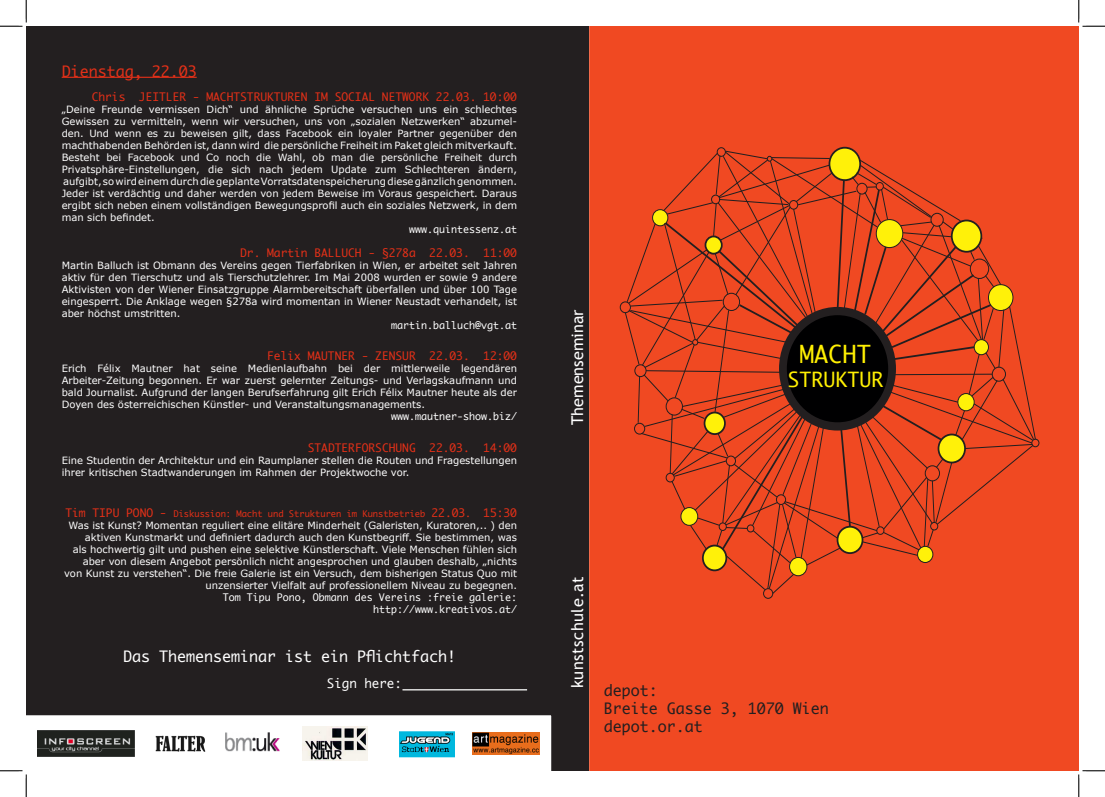
<style>
.page{position:relative;width:1105px;height:797px;background:#fff}
.page>*{position:absolute;margin:0;border:0;box-sizing:border-box;transform-origin:0 0}
.t1{font:23.75px "Monaco";color:#fff003}
.t2{font:20px "Monaco";color:#fff003}
.t3{font:16.25px "Trebuchet MS";letter-spacing:.03em;color:#fff}
.t4{font:16.25px "Trebuchet MS";color:#fff}
.t5{font:15px "Monaco";color:#231f20}
.t6{font:15px "Monaco";color:#fff}
.t7{font:15px "Monaco";color:#e33018}
.t8{font:12.5px "Monaco";color:#fff}
.t9{font:11.25px "Monaco";color:#e33018}
.t10{font:10px/12px "Verdana";color:#fff;text-align:justify}
.t11{font:10px "Monaco";color:#fff}
.t12{font:8.75px "Monaco";color:#e33018}
.s1{font-size:11.25px}
.s2{font-size:10px}
</style>
<div class="page">
<svg style="left:589px;top:26px;width:490px;height:744px;background:#e24720"></svg>
<div style="left:26px;top:26px;width:563px;height:744px;background:#231f20"></div>
<hr style="left:402px;top:689px;width:125px;height:1px;background:#fff">
<hr style="left:62px;top:77px;width:135px;height:1px;background:#e33018">
<svg style="left:0;top:0;width:27px;height:27px"></svg>
<svg style="left:0;top:714px;width:552px;height:83px"></svg>
<svg style="left:1078px;top:0;width:27px;height:27px"></svg>
<svg style="left:1078px;top:770px;width:27px;height:27px"></svg>
<p class="t7" style="left:62px;top:58px;width:137px">Dienstag, 22.03</p>
<p class="t9" style="left:92px;top:88px;width:427px">Chris JEITLER - MACHTSTRUKTUREN IM SOCIAL NETWORK 22.03. 10:00</p>
<p class="t10" style="left:62px;top:104px;width:457px">„Deine Freunde vermissen Dich“ und ähnliche Sprüche versuchen uns ein schlechtes Gewissen zu vermitteln, wenn wir versuchen, uns von „sozialen Netzwerken“ abzumel&shy;den. Und wenn es zu beweisen gilt, dass Facebook ein loyaler Partner gegenüber den machthabenden Behörden ist, dann wird die persönliche Freiheit im Paket gleich mitverkauft.<br>Besteht bei Facebook und Co noch die Wahl, ob man die persönliche Freiheit durch Privatsphäre-Einstellungen, die sich nach jedem Update zum Schlechteren ändern, aufgibt, so wird einem durch die geplante Vorratsdatenspeicherung diese gänzlich genommen.<br>Jeder ist verdächtig und daher werden von jedem Beweise im Voraus gespeichert. Daraus ergibt sich neben einem vollständigen Bewegungsprofil auch ein soziales Netzwerk, in dem man sich befindet.</p>
<p class="t11" style="left:409px;top:221px;width:110px">www.quintessenz.at</p>
<p class="t9" style="left:240px;top:243px;width:278px">Dr. Martin BALLUCH - §278a 22.03. 11:00</p>
<p class="t10" style="left:62px;top:260px;width:457px">Martin Balluch ist Obmann des Vereins gegen Tierfabriken in Wien, er arbeitet seit Jahren aktiv für den Tierschutz und als Tierschutzlehrer. Im Mai 2008 wurden er sowie 9 andere Aktivisten von der Wiener Einsatzgruppe Alarmbereitschaft überfallen und über 100 Tage eingesperrt. Die Anklage wegen §278a wird momentan in Wiener Neustadt verhandelt, ist aber höchst umstritten.</p>
<p class="t11" style="left:391px;top:317px;width:128px">martin.balluch@vgt.at</p>
<p class="t9" style="left:267px;top:346px;width:251px">Felix MAUTNER - ZENSUR 22.03. 12:00</p>
<p class="t10" style="left:62px;top:362px;width:457px">Erich Félix Mautner hat seine Medienlaufbahn bei der mittlerweile legendären Arbeiter-Zeitung begonnen. Er war zuerst gelernter Zeitungs- und Verlagskaufmann und bald Journalist. Aufgrund der langen Berufserfahrung gilt Erich Félix Mautner heute als der Doyen des österreichischen Künstler- und Veranstaltungsmanagements.</p>
<p class="t11" style="left:391px;top:408px;width:128px">www.mautner-show.biz/</p>
<p class="t9" style="left:308px;top:438px;width:211px">STADTERFORSCHUNG 22.03. 14:00</p>
<p class="t10" style="left:62px;top:455px;width:457px">Eine Studentin der Architektur und ein Raumplaner stellen die Routen und Fragestellungen ihrer kritischen Stadtwanderungen im Rahmen der Projektwoche vor.</p>
<p class="t12" style="left:65px;top:506px;width:453px"><span class="s1">Tim TIPU PONO -</span> Diskussion: Macht und Strukturen im Kunstbetrieb <span class="s1">22.03</span><span class="s2">.</span> <span class="s1">15:30</span></p>
<p class="t10" style="left:64px;top:520px;width:454px;text-align:right">Was ist Kunst? Momentan reguliert eine elitäre Minderheit (Galeristen, Kuratoren,.. ) den aktiven Kunstmarkt und definiert dadurch auch den Kunstbegriff. Sie bestimmen, was<br>als hochwertig gilt und pushen eine selektive Künstlerschaft. Viele Menschen fühlen sich aber von diesem Angebot persönlich nicht angesprochen und glauben deshalb, „nichts von Kunst zu verstehen“. Die freie Galerie ist ein Versuch, dem bisherigen Status Quo mit unzensierter Vielfalt auf professionellem Niveau zu begegnen.</p>
<p class="t11" style="left:223px;top:589px;width:296px">Tom Tipu Pono, Obmann des Vereins :freie galerie:</p>
<p class="t11" style="left:373px;top:601px;width:146px">http://www.kreativos.at/</p>
<p class="t6" style="left:123px;top:643px;width:335px">Das Themenseminar ist ein Pflichtfach!</p>
<p class="t8" style="left:327px;top:673px;width:76px">Sign here:</p>
<p class="t4" style="left:568px;top:425px;width:117px;rotate:-90deg">Themenseminar</p>
<p class="t1" style="left:800px;top:334px;width:73px">MACHT</p>
<p class="t2" style="left:787px;top:362px;width:97px">STRUKTUR</p>
<p class="t3" style="left:568px;top:688px;width:114px;rotate:-90deg">kunstschule.at</p>
<p class="t5" style="left:604px;top:677px;width:56px">depot:</p>
<p class="t5" style="left:604px;top:695px;width:227px">Breite Gasse 3, 1070 Wien</p>
<p class="t5" style="left:604px;top:713px;width:100px">depot.or.at</p>
</div>
